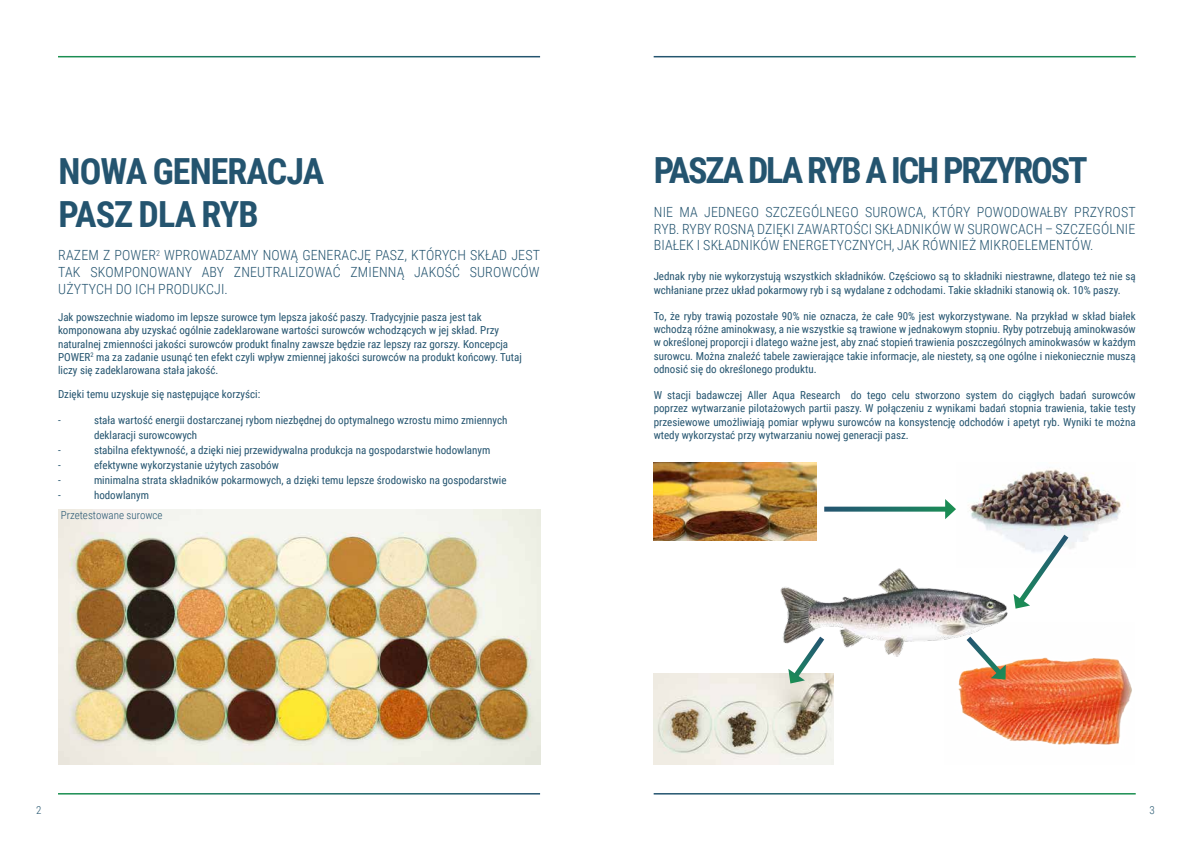
<style>
.page{position:relative;width:1191px;height:842px;background:#fff}
.page>*{position:absolute;margin:0;border:0;box-sizing:border-box;transform-origin:0 0}
.t1{font:700 36px/43.2px "Roboto Condensed";letter-spacing:-.025em;color:#24546f}
.t2{font:700 36px "Roboto Condensed";letter-spacing:-.05em;color:#24546f}
.t3{font:300 14px/16.8px "Roboto Condensed";letter-spacing:.01em;color:#24546f;text-align:justify}
.t4{font:11px/13.2px "Roboto Condensed";color:#24546f}
.t5{font:300 11px "Roboto Condensed";color:#24556f}
</style>
<div class="page">
<img style="left:968px;top:469px;width:153px;height:79px">
<img style="left:958px;top:657px;width:174px;height:88px">
<img style="left:653px;top:463px;width:163px;height:78px">
<img style="left:780px;top:568px;width:231px;height:90px">
<svg style="left:824px;top:507px;width:121px;height:5px"></svg>
<svg style="left:945px;top:499px;width:11px;height:20px"></svg>
<img style="left:58px;top:509px;width:482px;height:255px">
<img style="left:653px;top:673px;width:180px;height:91px">
<svg style="left:787px;top:631px;width:42px;height:54px"></svg>
<svg style="left:1012px;top:529px;width:61px;height:80px"></svg>
<svg style="left:961px;top:631px;width:47px;height:51px"></svg>
<h1 class="t1" style="left:59px;top:148px;width:267px">NOWA GENERACJA<br>PASZ DLA RYB</h1>
<p class="t3" style="left:58px;top:246px;width:483px">RAZEM Z POWER<sup>2</sup> WPROWADZAMY NOWĄ GENERACJĘ PASZ, KTÓRYCH SKŁAD JEST TAK SKOMPONOWANY ABY ZNEUTRALIZOWAĆ ZMIENNĄ JAKOŚĆ SUROWCÓW UŻYTYCH DO ICH PRODUKCJI.</p>
<p class="t4" style="left:58px;top:310px;width:465px">Jak powszechnie wiadomo im lepsze surowce tym lepsza jakość paszy. Tradycyjnie pasza jest tak komponowana aby uzyskać ogólnie zadeklarowane wartości surowców wchodzących w jej skład. Przy naturalnej zmienności jakości surowców produkt finalny zawsze będzie raz lepszy raz gorszy. Koncepcja POWER<sup>2</sup> ma za zadanie usunąć ten efekt czyli wpływ zmiennej jakości surowców na produkt końcowy. Tutaj liczy się zadeklarowana stała jakość.</p>
<p class="t4" style="left:58px;top:387px;width:204px">Dzięki temu uzyskuje się następujące korzyści:</p>
<p class="t4" style="left:58px;top:413px;width:4px">-</p>
<p class="t4" style="left:94px;top:412px;width:415px;line-height:15px">stała wartość energii dostarczanej rybom niezbędnej do optymalnego wzrostu mimo zmiennych deklaracji surowcowych</p>
<p class="t4" style="left:58px;top:443px;width:4px">-</p>
<p class="t4" style="left:94px;top:443px;width:398px">stabilna efektywność, a dzięki niej przewidywalna produkcja na gospodarstwie hodowlanym</p>
<p class="t4" style="left:58px;top:458px;width:4px">-</p>
<p class="t4" style="left:94px;top:458px;width:186px">efektywne wykorzystanie użytych zasobów</p>
<p class="t4" style="left:58px;top:473px;width:4px">-</p>
<p class="t4" style="left:94px;top:473px;width:414px">minimalna strata składników pokarmowych, a dzięki temu lepsze środowisko na gospodarstwie</p>
<p class="t4" style="left:58px;top:488px;width:4px">-</p>
<p class="t4" style="left:94px;top:488px;width:56px">hodowlanym</p>
<p class="t5" style="left:61px;top:508px;width:103px">Przetestowane surowce</p>
<h1 class="t2" style="left:653px;top:145px;width:435px">PASZA DLA RYB A ICH PRZYROST</h1>
<p class="t3" style="left:654px;top:203px;width:483px">NIE MA JEDNEGO SZCZEGÓLNEGO SUROWCA, KTÓRY POWODOWAŁBY PRZYROST RYB. RYBY ROSNĄ DZIĘKI ZAWARTOŚCI SKŁADNIKÓW W SUROWCACH – SZCZEGÓLNIE BIAŁEK I SKŁADNIKÓW ENERGETYCZNYCH, JAK RÓWNIEŻ MIKROELEMENTÓW.</p>
<p class="t4" style="left:653px;top:269px;width:483px">Jednak ryby nie wykorzystują wszystkich składników. Częściowo są to składniki niestrawne, dlatego też nie są wchłaniane przez układ pokarmowy ryb i są wydalane z odchodami. Takie składniki stanowią ok. 10% paszy.</p>
<p class="t4" style="left:653px;top:309px;width:483px;text-align:justify">To, że ryby trawią pozostałe 90% nie oznacza, że całe 90% jest wykorzystywane. Na przykład w skład białek wchodzą różne aminokwasy, a nie wszystkie są trawione w jednakowym stopniu. Ryby potrzebują aminokwasów w określonej proporcji i dlatego ważne jest, aby znać stopień trawienia poszczególnych aminokwasów w każdym surowcu. Można znaleźć tabele zawierające takie informacje, ale niestety, są one ogólne i niekoniecznie muszą odnosić się do określonego produktu.</p>
<p class="t4" style="left:653px;top:388px;width:483px;text-align:justify">W stacji badawczej Aller Aqua Research do tego celu stworzono system do ciągłych badań surowców poprzez wytwarzanie pilotażowych partii paszy. W połączeniu z wynikami badań stopnia trawienia, takie testy przesiewowe umożliwiają pomiar wpływu surowców na konsystencję odchodów i apetyt ryb. Wyniki te można wtedy wykorzystać przy wytwarzaniu nowej generacji pasz.</p>
<p class="t5" style="left:36px;top:803px;width:7px">2</p>
<p class="t5" style="left:1149px;top:803px;width:7px">3</p>
</div>
